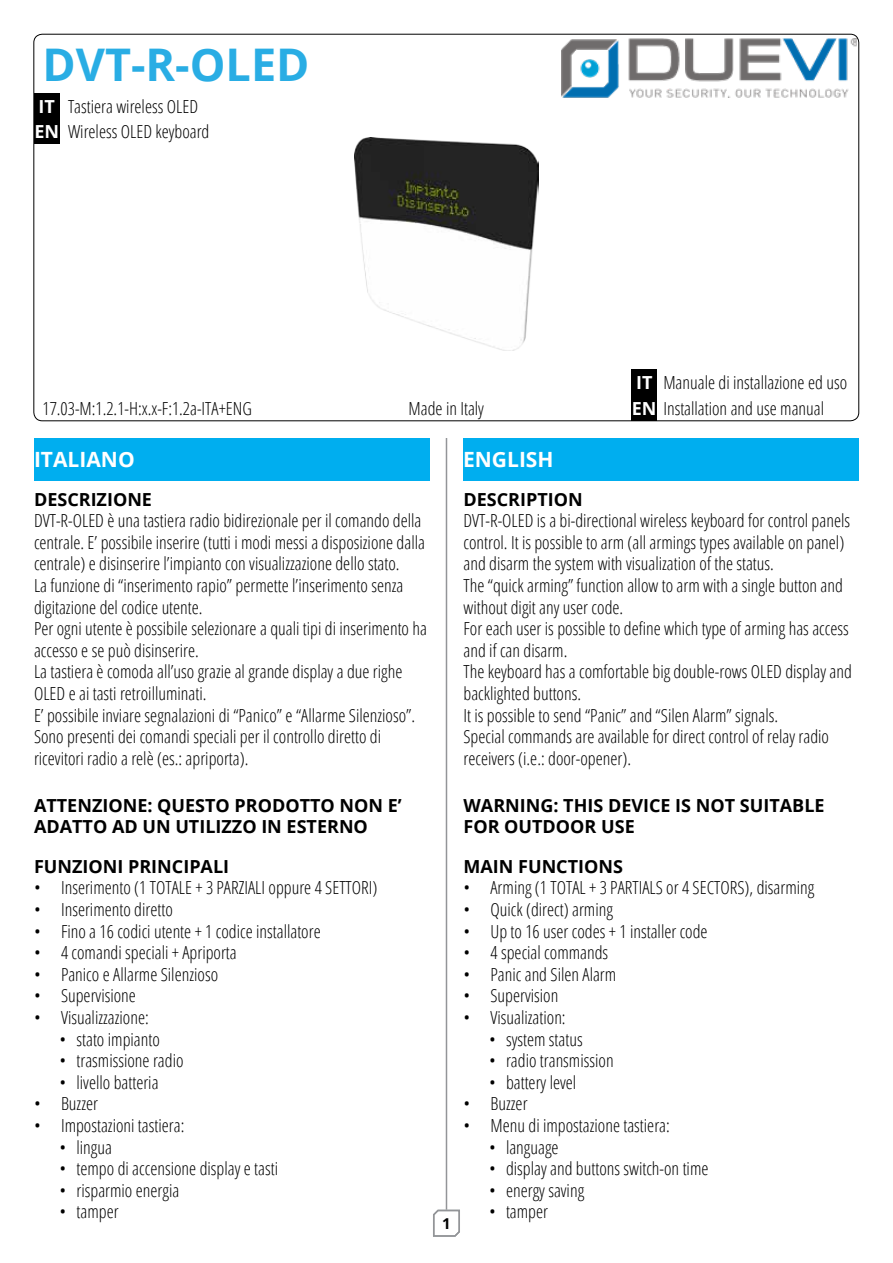
<style>
.page{position:relative;width:893px;height:1263px;background:#fff}
.page>*{position:absolute;margin:0;border:0;box-sizing:border-box;transform-origin:0 0}
.t1{font:700 45px "Open Sans";color:#29ade4}
.t2{font:700 21px "Open Sans";color:#fff}
.t3{font:300 condensed 18px/21.6px "Open Sans";color:#000}
.t4{font:700 18px/21.6px "Open Sans";color:#000}
.t5{font:700 18px/25.5px "Open Sans";color:#fff}
.t6{font:700 15px "Open Sans";color:#000}
.s1{font-weight:700;font-stretch:normal;color:#fff}
</style>
<div class="page">
<svg style="left:433px;top:1208px;width:27px;height:29px"></svg>
<img style="left:562px;top:39px;width:295px;height:58px">
<div style="left:631px;top:370px;width:26px;height:25px;background:#000"></div>
<div style="left:34px;top:93px;width:26px;height:25px;background:#000"></div>
<div style="left:631px;top:395px;width:26px;height:26px;background:#000"></div>
<div style="left:34px;top:118px;width:26px;height:26px;background:#000"></div>
<img style="left:355px;top:138px;width:183px;height:212px">
<div style="left:34px;top:438px;width:395px;height:42px;background:#00aeef"></div>
<div style="left:463px;top:438px;width:396px;height:42px;background:#00aeef"></div>
<hr style="left:446px;top:438px;width:1px;height:772px;background:#939598">
<h1 class="t1" style="left:43px;top:33px;width:269px">DVT-R-OLED</h1>
<p class="t3" style="left:68px;top:93px;width:143px;line-height:25.5px">Tastiera wireless OLED<br>Wireless OLED keyboard</p>
<p class="t5" style="left:34px;top:93px;width:26px">IT<br>EN</p>
<p class="t3" style="left:43px;top:397px;width:211px">17.03-M:1.2.1-H:x.x-F:1.2a-ITA+ENG</p>
<p class="t3" style="left:409px;top:397px;width:77px">Made in Italy</p>
<p class="t2" style="left:34px;top:445px;width:102px">ITALIANO</p>
<p class="t2" style="left:463px;top:445px;width:92px">ENGLISH</p>
<p class="t3" style="left:632px;top:369px;width:217px;line-height:25.5px;text-indent:31px">Manuale di installazione ed uso<br><span class="s1">EN</span> Installation and use manual</p>
<p class="t5" style="left:636px;top:369px;width:18px">IT</p>
<p class="t4" style="left:34px;top:488px;width:120px">DESCRIZIONE</p>
<p class="t3" style="left:34px;top:509px;width:394px">DVT-R-OLED è una tastiera radio bidirezionale per il comando della centrale. E’ possibile inserire (tutti i modi messi a disposizione dalla centrale) e disinserire l’impianto con visualizzazione dello stato.<br>La funzione di “inserimento rapio” permette l’inserimento senza digitazione del codice utente.<br>Per ogni utente è possibile selezionare a quali tipi di inserimento ha accesso e se può disinserire.<br>La tastiera è comoda all’uso grazie al grande display a due righe OLED e ai tasti retroilluminati.<br>E’ possibile inviare segnalazioni di “Panico” e “Allarme Silenzioso”.<br>Sono presenti dei comandi speciali per il controllo diretto di ricevitori radio a relè (es.: apriporta).</p>
<p class="t4" style="left:34px;top:794px;width:369px">ATTENZIONE: QUESTO PRODOTTO NON E’<br>ADATTO AD UN UTILIZZO IN ESTERNO</p>
<p class="t4" style="left:34px;top:855px;width:197px">FUNZIONI PRINCIPALI</p>
<p class="t3" style="left:34px;top:876px;width:345px">• Inserimento (1 TOTALE + 3 PARZIALI oppure 4 SETTORI)</p>
<p class="t3" style="left:34px;top:898px;width:140px">• Inserimento diretto</p>
<p class="t3" style="left:34px;top:920px;width:288px">• Fino a 16 codici utente + 1 codice installatore</p>
<p class="t3" style="left:34px;top:941px;width:204px">• 4 comandi speciali + Apriporta</p>
<p class="t3" style="left:34px;top:963px;width:186px">• Panico e Allarme Silenzioso</p>
<p class="t3" style="left:34px;top:984px;width:103px">• Supervisione</p>
<p class="t3" style="left:34px;top:1006px;width:116px">• Visualizzazione:</p>
<p class="t3" style="left:60px;top:1028px;width:102px">• stato impianto</p>
<p class="t3" style="left:60px;top:1049px;width:126px">• trasmissione radio</p>
<p class="t3" style="left:60px;top:1071px;width:101px">• livello batteria</p>
<p class="t3" style="left:34px;top:1092px;width:66px">• Buzzer</p>
<p class="t3" style="left:34px;top:1114px;width:152px">• Impostazioni tastiera:</p>
<p class="t3" style="left:60px;top:1136px;width:54px">• lingua</p>
<p class="t3" style="left:60px;top:1157px;width:220px">• tempo di accensione display e tasti</p>
<p class="t3" style="left:60px;top:1179px;width:121px">• risparmio energia</p>
<p class="t3" style="left:60px;top:1200px;width:61px">• tamper</p>
<p class="t6" style="left:442px;top:1213px;width:10px">1</p>
<p class="t4" style="left:463px;top:488px;width:121px">DESCRIPTION</p>
<p class="t3" style="left:463px;top:509px;width:390px">DVT-R-OLED is a bi-directional wireless keyboard for control panels control. It is possible to arm (all armings types available on panel) and disarm the system with visualization of the status.<br>The “quick arming” function allow to arm with a single button and without digit any user code.<br>For each user is possible to define which type of arming has access and if can disarm.<br>The keyboard has a comfortable big double-rows OLED display and backlighted buttons.<br>It is possible to send “Panic” and “Silen Alarm” signals.<br>Special commands are available for direct control of relay radio receivers (i.e.: door-opener).</p>
<p class="t4" style="left:463px;top:794px;width:363px">WARNING: THIS DEVICE IS NOT SUITABLE<br>FOR OUTDOOR USE</p>
<p class="t4" style="left:463px;top:855px;width:161px">MAIN FUNCTIONS</p>
<p class="t3" style="left:463px;top:876px;width:352px">• Arming (1 TOTAL + 3 PARTIALS or 4 SECTORS), disarming</p>
<p class="t3" style="left:463px;top:898px;width:151px">• Quick (direct) arming</p>
<p class="t3" style="left:463px;top:920px;width:246px">• Up to 16 user codes + 1 installer code</p>
<p class="t3" style="left:463px;top:941px;width:146px">• 4 special commands</p>
<p class="t3" style="left:463px;top:963px;width:154px">• Panic and Silen Alarm</p>
<p class="t3" style="left:463px;top:984px;width:96px">• Supervision</p>
<p class="t3" style="left:463px;top:1006px;width:104px">• Visualization:</p>
<p class="t3" style="left:489px;top:1028px;width:95px">• system status</p>
<p class="t3" style="left:489px;top:1049px;width:126px">• radio transmission</p>
<p class="t3" style="left:489px;top:1071px;width:89px">• battery level</p>
<p class="t3" style="left:463px;top:1092px;width:66px">• Buzzer</p>
<p class="t3" style="left:463px;top:1114px;width:208px">• Menu di impostazione tastiera:</p>
<p class="t3" style="left:489px;top:1136px;width:71px">• language</p>
<p class="t3" style="left:489px;top:1157px;width:221px">• display and buttons switch-on time</p>
<p class="t3" style="left:489px;top:1179px;width:97px">• energy saving</p>
<p class="t3" style="left:489px;top:1200px;width:61px">• tamper</p>
</div>
